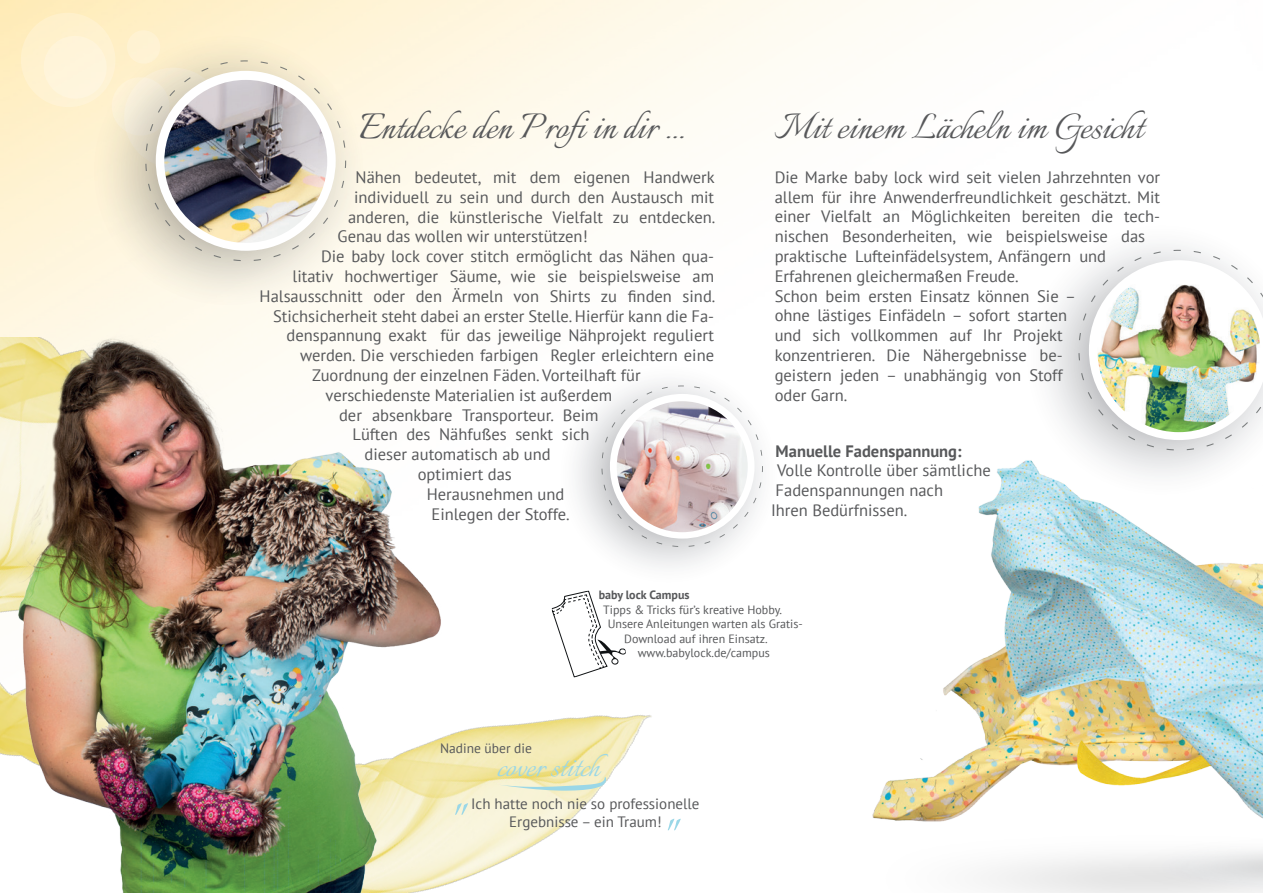
<style>
.page{position:relative;width:1263px;height:893px;background:#fff}
.page>*{position:absolute;margin:0;border:0;box-sizing:border-box;transform-origin:0 0}
.t1{font:63px "Italianno";color:#9ad7e7}
.t2{font:45px "Italianno";color:#57585a}
.t3{font:36px "Italianno";color:#9ad7e7}
.t4{font:16.5px/19.8px "PT Sans";color:#57585a}
.t5{font:700 16.5px "PT Sans";color:#57585a}
.t6{font:15px/18px "PT Sans";color:#57585a;text-align:center}
.t7{font:13.5px "PT Sans";color:#57585a}
.t8{font:12px "PT Sans";color:#57585a}
.t9{font:700 12px "PT Sans";color:#57585a}
</style>
<div class="page">
<img style="left:478px;top:337px;width:174px;height:537px">
<img style="left:872px;top:460px;width:391px;height:433px">
<img style="left:0;top:305px;width:478px;height:588px">
<svg style="left:551px;top:590px;width:76px;height:88px"></svg>
<svg style="left:500px;top:777px;width:106px;height:14px"></svg>
<svg style="left:560px;top:366px;width:210px;height:216px"></svg>
<svg style="left:601px;top:385px;width:162px;height:162px"></svg>
<img style="left:617px;top:401px;width:131px;height:131px;border-radius:65px">
<svg style="left:94px;top:36px;width:269px;height:269px"></svg>
<svg style="left:21px;top:13px;width:325px;height:248px;background:#f7edd3"></svg>
<img style="left:164px;top:80px;width:163px;height:163px;border-radius:81px">
<svg style="left:1027px;top:234px;width:236px;height:260px"></svg>
<svg style="left:1078px;top:250px;width:185px;height:200px"></svg>
<img style="left:1097px;top:269px;width:163px;height:163px;border-radius:81px">
<h2 class="t2" style="left:359px;top:102px;width:328px">Entdecke den Profiin dir ...</h2>
<p class="t4" style="left:356px;top:167px;width:360px">Nähen bedeutet, mit dem eigenen Handwerk</p>
<p class="t4" style="left:354px;top:187px;width:361px">individuell zu sein und durch den Austausch mit</p>
<p class="t4" style="left:348px;top:207px;width:369px">anderen, die künstlerische Vielfalt zu entdecken.</p>
<p class="t4" style="left:338px;top:226px;width:252px">Genau das wollen wir unterstützen!</p>
<p class="t4" style="left:321px;top:246px;width:395px">Die baby lock cover stitch ermöglicht das Nähen qua-</p>
<p class="t4" style="left:293px;top:266px;width:423px">litativ hochwertiger Säume, wie sie beispielsweise am</p>
<p class="t4" style="left:260px;top:286px;width:457px">Halsausschnitt oder den Ärmeln von Shirts zu finden sind.</p>
<p class="t4" style="left:273px;top:306px;width:443px">Stichsicherheit steht dabei an erster Stelle. Hierfür kann die Fa-</p>
<p class="t4" style="left:287px;top:325px;width:429px">denspannung exakt für das jeweilige Nähprojekt reguliert</p>
<p class="t4" style="left:300px;top:345px;width:415px">werden. Die verschieden farbigen Regler erleichtern eine</p>
<p class="t4" style="left:312px;top:365px;width:330px">Zuordnung der einzelnen Fäden. Vorteilhaft für</p>
<p class="t4" style="left:326px;top:385px;width:288px">verschiedenste Materialien ist außerdem</p>
<p class="t4" style="left:339px;top:405px;width:261px">der absenkbare Transporteur. Beim</p>
<p class="t4" style="left:353px;top:424px;width:239px">Lüften des Nähfußes senkt sich</p>
<p class="t4" style="left:365px;top:444px;width:188px">dieser automatisch ab und</p>
<p class="t4" style="left:418px;top:464px;width:96px">optimiert das</p>
<p class="t4" style="left:427px;top:484px;width:139px">Herausnehmen und</p>
<p class="t4" style="left:431px;top:504px;width:140px">Einlegen der Stoffe.</p>
<h2 class="t2" style="left:775px;top:102px;width:370px">Mit einem Lächeln im Gesicht</h2>
<p class="t4" style="left:775px;top:167px;width:387px">Die Marke baby lock wird seit vielen Jahrzehnten vor allem für ihre Anwenderfreundlichkeit geschätzt. Mit einer Vielfalt an Möglichkeiten bereiten die tech&shy;nischen Besonderheiten, wie beispielsweise das praktische Lufteinfädelsystem, Anfängern und Erfahrenen gleichermaßen Freude.<br>Schon beim ersten Einsatz können Sie –<br>ohne lästiges Einfädeln – sofort starten<br>und sich vollkommen auf Ihr Projekt konzentrieren. Die Nähergebnisse be-<br>geistern jeden – unabhängig von Stoff<br>oder Garn.</p>
<p class="t5" style="left:776px;top:440px;width:187px">Manuelle Fadenspannung:</p>
<p class="t4" style="left:771px;top:460px;width:221px;text-indent:6px">Volle Kontrolle über sämtliche<br>Fadenspannungen nach<br>Ihren Bedürfnissen.</p>
<p class="t9" style="left:599px;top:587px;width:92px">baby lock Campus</p>
<p class="t8" style="left:603px;top:602px;width:180px">Tipps &amp; Tricks für’s kreative Hobby.</p>
<p class="t8" style="left:608px;top:616px;width:197px">Unsere Anleitungen warten als Gratis-</p>
<p class="t8" style="left:624px;top:631px;width:145px">Download auf ihren Einsatz.</p>
<p class="t8" style="left:638px;top:645px;width:134px">www.babylock.de/campus</p>
<p class="t7" style="left:440px;top:740px;width:93px">Nadine über die</p>
<h3 class="t3" style="left:498px;top:747px;width:104px">cover stitch</h3>
<p class="t6" style="left:471px;top:795px;width:230px">Ich hatte noch nie so professionelle<br>Ergebnisse – ein Traum!</p>
<h1 class="t1" style="left:450px;top:760px;width:21px">„</h1>
<h1 class="t1" style="left:662px;top:776px;width:21px">„</h1>
</div>
